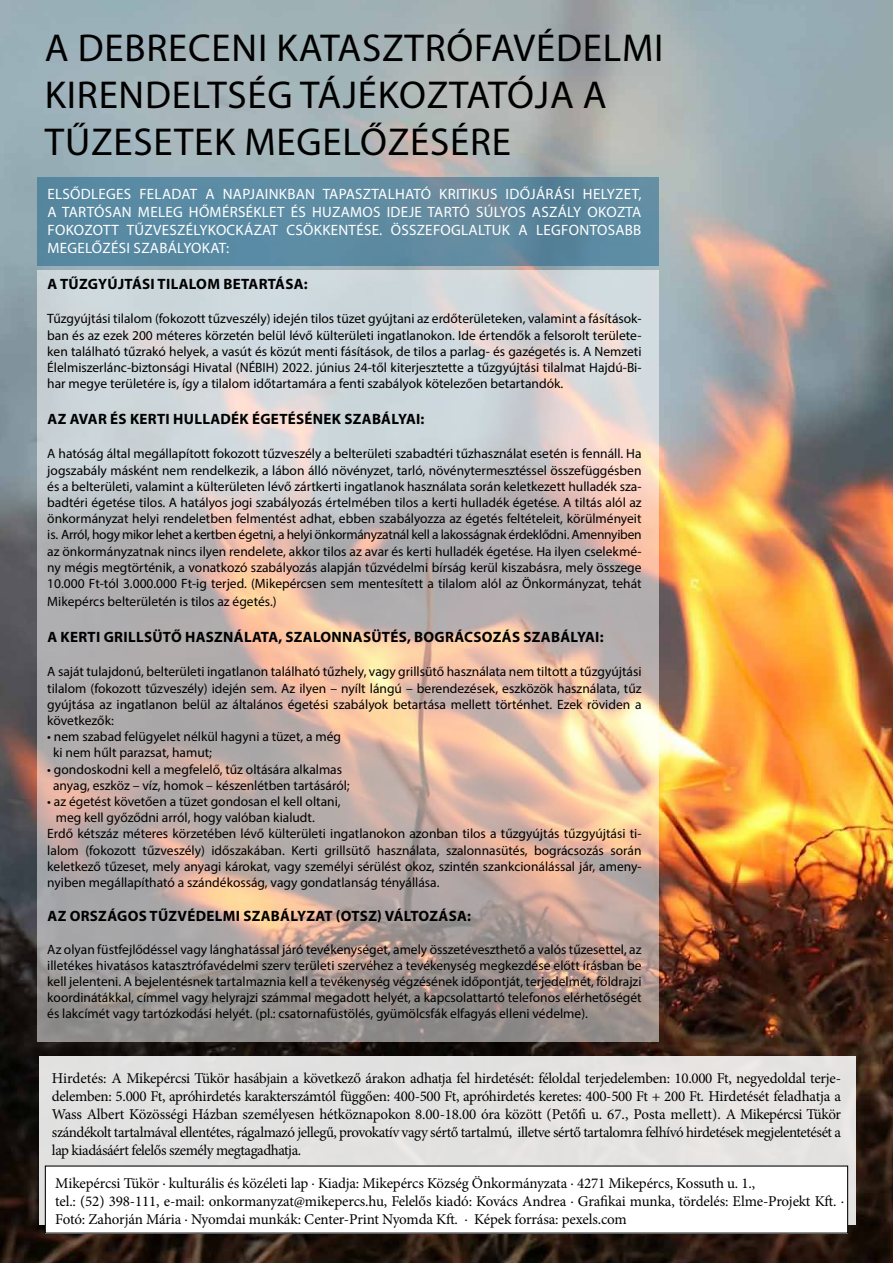
<style>
.page{position:relative;width:893px;height:1263px;background:#fff}
.page>*{position:absolute;margin:0;border:0;box-sizing:border-box;transform-origin:0 0}
.t1{font:39px/46.8px "Myriad Pro";letter-spacing:.02em;color:#000}
.t2{font:15px/18px "Minion Pro";letter-spacing:-.015em;color:#000}
.t3{font:15px/18px "Myriad Pro";letter-spacing:.02em;color:#fff;text-align:justify}
.t4{font:700 15px "Myriad Pro";letter-spacing:.02em;color:#000}
.t5{font:13.5px/16.2px "Myriad Pro";color:#000;text-align:justify}
</style>
<div class="page">
<img style="left:0;top:0;width:893px;height:1263px">
<div style="left:39px;top:1056px;width:817px;height:168px;background:#e3e2e1"></div>
<div style="left:45px;top:1166px;width:803px;height:67px;background:#fff"></div>
<svg style="left:38px;top:271px;width:621px;height:771px;background:#c5b9b3"></svg>
<svg style="left:38px;top:178px;width:621px;height:88px;background:#5c89a1"></svg>
<h1 class="t1" style="left:45px;top:24px;width:620px">A DEBRECENI KATASZTRÓFAVÉDELMI<br>KIRENDELTSÉG TÁJÉKOZTATÓJA A<br>TŰZESETEK MEGELŐZÉSÉRE</h1>
<p class="t3" style="left:47px;top:185px;width:596px">ELSŐDLEGES FELADAT A NAPJAINKBAN TAPASZTALHATÓ KRITIKUS IDŐJÁRÁSI HELYZET, A TARTÓSAN MELEG HŐMÉRSÉKLET ÉS HUZAMOS IDEJE TARTÓ SÚLYOS ASZÁLY OKOZTA FOKOZOTT TŰZVESZÉLYKOCKÁZAT CSÖKKENTÉSE. ÖSSZEFOGLALTUK A LEGFONTOSABB MEGELŐZÉSI SZABÁLYOKAT:</p>
<p class="t4" style="left:47px;top:274px;width:262px">A TŰZGYÚJTÁSI TILALOM BETARTÁSA:</p>
<p class="t5" style="left:47px;top:311px;width:596px">Tűzgyújtási tilalom (fokozott tűzveszély) idején tilos tüzet gyújtani az erdőterületeken, valamint a fásítások&shy;ban és az ezek 200 méteres körzetén belül lévő külterületi ingatlanokon. Ide értendők a felsorolt területe&shy;ken található tűzrakó helyek, a vasút és közút menti fásítások, de tilos a parlag- és gazégetés is. A Nemzeti Élelmiszerlánc-biztonsági Hivatal (NÉBIH) 2022. június 24-től kiterjesztette a tűzgyújtási tilalmat Hajdú-Bi&shy;har megye területére is, így a tilalom időtartamára a fenti szabályok kötelezően betartandók.</p>
<p class="t4" style="left:47px;top:409px;width:379px">AZ AVAR ÉS KERTI HULLADÉK ÉGETÉSÉNEK SZABÁLYAI:</p>
<p class="t5" style="left:47px;top:446px;width:596px">A hatóság által megállapított fokozott tűzveszély a belterületi szabadtéri tűzhasználat esetén is fennáll. Ha jogszabály másként nem rendelkezik, a lábon álló növényzet, tarló, növénytermesztéssel összefüggésben és a belterületi, valamint a külterületen lévő zártkerti ingatlanok használata során keletkezett hulladék sza&shy;badtéri égetése tilos. A hatályos jogi szabályozás értelmében tilos a kerti hulladék égetése. A tiltás alól az önkormányzat helyi rendeletben felmentést adhat, ebben szabályozza az égetés feltételeit, körülményeit is. Arról, hogy mikor lehet a kertben égetni, a helyi önkormányzatnál kell a lakosságnak érdeklődni. Amennyiben az önkormányzatnak nincs ilyen rendelete, akkor tilos az avar és kerti hulladék égetése. Ha ilyen cselekmé&shy;ny mégis megtörténik, a vonatkozó szabályozás alapján tűzvédelmi bírság kerül kiszabásra, mely összege 10.000 Ft-tól 3.000.000 Ft-ig terjed. (Mikepércsen sem mentesített a tilalom alól az Önkormányzat, tehát</p>
<p class="t5" style="left:47px;top:593px;width:231px">Mikepércs belterületén is tilos az égetés.)</p>
<p class="t4" style="left:47px;top:627px;width:558px">A KERTI GRILLSÜTŐ HASZNÁLATA, SZALONNASÜTÉS, BOGRÁCSOZÁS SZABÁLYAI:</p>
<p class="t5" style="left:47px;top:663px;width:596px">A saját tulajdonú, belterületi ingatlanon található tűzhely, vagy grillsütő használata nem tiltott a tűzgyújtási tilalom (fokozott tűzveszély) idején sem. Az ilyen – nyílt lángú – berendezések, eszközök használata, tűz gyújtása az ingatlanon belül az általános égetési szabályok betartása mellett történhet. Ezek röviden a következők:</p>
<p class="t5" style="left:53px;top:728px;width:290px;text-indent:-6px">• nem szabad felügyelet nélkül hagyni a tüzet, a még ki nem hűlt parazsat, hamut;</p>
<p class="t5" style="left:47px;top:761px;width:304px;text-align:center">• gondoskodni kell a megfelelő, tűz oltására alkalmas anyag, eszköz – víz, homok – készenlétben tartásáról;</p>
<p class="t5" style="left:47px;top:793px;width:295px">• az égetést követően a tüzet gondosan el kell oltani,</p>
<p class="t5" style="left:56px;top:809px;width:260px">meg kell győződni arról, hogy valóban kialudt.</p>
<p class="t5" style="left:47px;top:825px;width:596px">Erdő kétszáz méteres körzetében lévő külterületi ingatlanokon azonban tilos a tűzgyújtás tűzgyújtási ti-</p>
<p class="t5" style="left:47px;top:842px;width:596px">lalom (fokozott tűzveszély) időszakában. Kerti grillsütő használata, szalonnasütés, bográcsozás során</p>
<p class="t5" style="left:47px;top:858px;width:596px">keletkező tűzeset, mely anyagi károkat, vagy személyi sérülést okoz, szintén szankcionálással jár, ameny-</p>
<p class="t5" style="left:47px;top:874px;width:394px">nyiben megállapítható a szándékosság, vagy gondatlanság tényállása.</p>
<p class="t4" style="left:47px;top:906px;width:425px">AZ ORSZÁGOS TŰZVÉDELMI SZABÁLYZAT (OTSZ) VÁLTOZÁSA:</p>
<p class="t5" style="left:47px;top:941px;width:596px">Az olyan füstfejlődéssel vagy lánghatással járó tevékenységet, amely összetéveszthető a valós tűzesettel, az illetékes hivatásos katasztrófavédelmi szerv területi szervéhez a tevékenység megkezdése előtt írásban be kell jelenteni. A bejelentésnek tartalmaznia kell a tevékenység végzésének időpontját, terjedelmét, földrajzi koordinátákkal, címmel vagy helyrajzi számmal megadott helyét, a kapcsolattartó telefonos elérhetőségét és lakcímét vagy tartózkodási helyét. (pl.: csatornafüstölés, gyümölcsfák elfagyás elleni védelme).</p>
<p class="t2" style="left:52px;top:1069px;width:791px;text-align:justify">Hirdetés: A Mikepércsi Tükör hasábjain a következő árakon adhatja fel hirdetését: féloldal terjedelemben: 10.000 Ft, negyedoldal terje&shy;delemben: 5.000 Ft, apróhirdetés karakterszámtól függően: 400-500 Ft, apróhirdetés keretes: 400-500 Ft + 200 Ft. Hirdetését feladhatja a Wass Albert Közösségi Házban személyesen hétköznapokon 8.00-18.00 óra között (Petőfi u. 67., Posta mellett). A Mikepércsi Tükör szándékolt tartalmával ellentétes, rágalmazó jellegű, provokatív vagy sértő tartalmú, illetve sértő tartalomra felhívó hirdetések megjelentetését a lap kiadásáért felelős személy megtagadhatja.</p>
<p class="t2" style="left:55px;top:1174px;width:790px">Mikepércsi Tükör . kulturális és közéleti lap . Kiadja: Mikepércs Község Önkormányzata . 4271 Mikepércs, Kossuth u. 1.,<br>tel.: (52) 398-111, e-mail: onkormanyzat@mikepercs.hu, Felelős kiadó: Kovács Andrea . Grafikai munka, tördelés: Elme-Projekt Kft. .<br>Fotó: Zahorján Mária . Nyomdai munkák: Center-Print Nyomda Kft. . Képek forrása: pexels.com</p>
</div>
